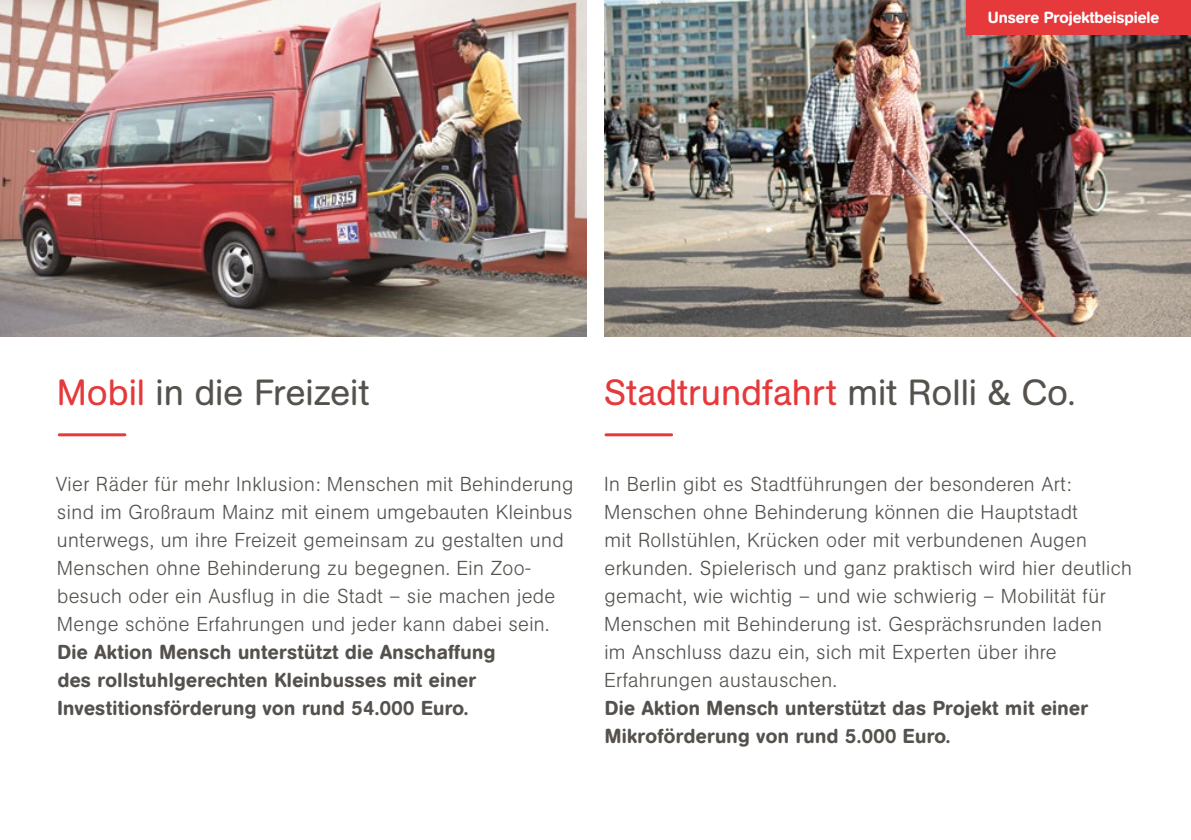
<style>
.page{position:relative;width:1191px;height:840px;background:#fff}
.page>*{position:absolute;margin:0;border:0;box-sizing:border-box;transform-origin:0 0}
.t1{font:36px "AG Book Rounded Pro";color:#e5393b}
.t2{font:36px "AG Book Rounded Pro";letter-spacing:-.005em;color:#55524e}
.t3{font:300 20px/28px "AG Book Rounded Pro";letter-spacing:.02em;color:#55524e}
.t4{font:500 20px/28px "AG Book Rounded Pro";letter-spacing:.02em;color:#55524e}
.t5{font:500 16px "AG Book Rounded Pro";color:#fff}
.s1{color:#e5393b}
.s2{color:#55524e}
</style>
<div class="page">
<img style="left:604px;top:0;width:587px;height:336px">
<img style="left:0;top:0;width:586px;height:336px">
<hr style="left:59px;top:433px;width:66px;height:3px;background:#e5393b">
<hr style="left:606px;top:433px;width:65px;height:3px;background:#e5393b">
<div style="left:966px;top:0;width:225px;height:34px;background:#e5393b"></div>
<p class="t5" style="left:987px;top:7px;width:173px">Unsere Projektbeispiele</p>
<h1 class="t2" style="left:57px;top:369px;width:314px"><span class="s1">Mobil</span> in die Freizeit</h1>
<h1 class="t1" style="left:604px;top:369px;width:473px">Stadtrundfahrt <span class="s2">mit Rolli &amp; Co.</span></h1>
<p class="t3" style="left:56px;top:469px;width:519px">Vier Räder für mehr Inklusion: Menschen mit Behinderung sind im Großraum Mainz mit einem umgebauten Kleinbus unterwegs, um ihre Freizeit gemeinsam zu gestalten und Menschen ohne Behinderung zu begegnen. Ein Zoo&shy;besuch oder ein Ausflug in die Stadt – sie machen jede Menge schöne Erfahrungen und jeder kann dabei sein.</p>
<p class="t4" style="left:57px;top:637px;width:439px">Die Aktion Mensch unterstützt die Anschaffung des rollstuhlgerechten Kleinbusses mit einer<br>Investitionsförderung von rund 54.000 Euro.</p>
<p class="t3" style="left:604px;top:469px;width:529px">In Berlin gibt es Stadtführungen der besonderen Art:<br>Menschen ohne Behinderung können die Hauptstadt<br>mit Rollstühlen, Krücken oder mit verbundenen Augen erkunden. Spielerisch und ganz praktisch wird hier deutlich gemacht, wie wichtig – und wie schwierig – Mobilität für Menschen mit Behinderung ist. Gesprächsrunden laden<br>im Anschluss dazu ein, sich mit Experten über ihre Erfahrungen austauschen.</p>
<p class="t4" style="left:604px;top:693px;width:485px">Die Aktion Mensch unterstützt das Projekt mit einer<br>Mikroförderung von rund 5.000 Euro.</p>
</div>
